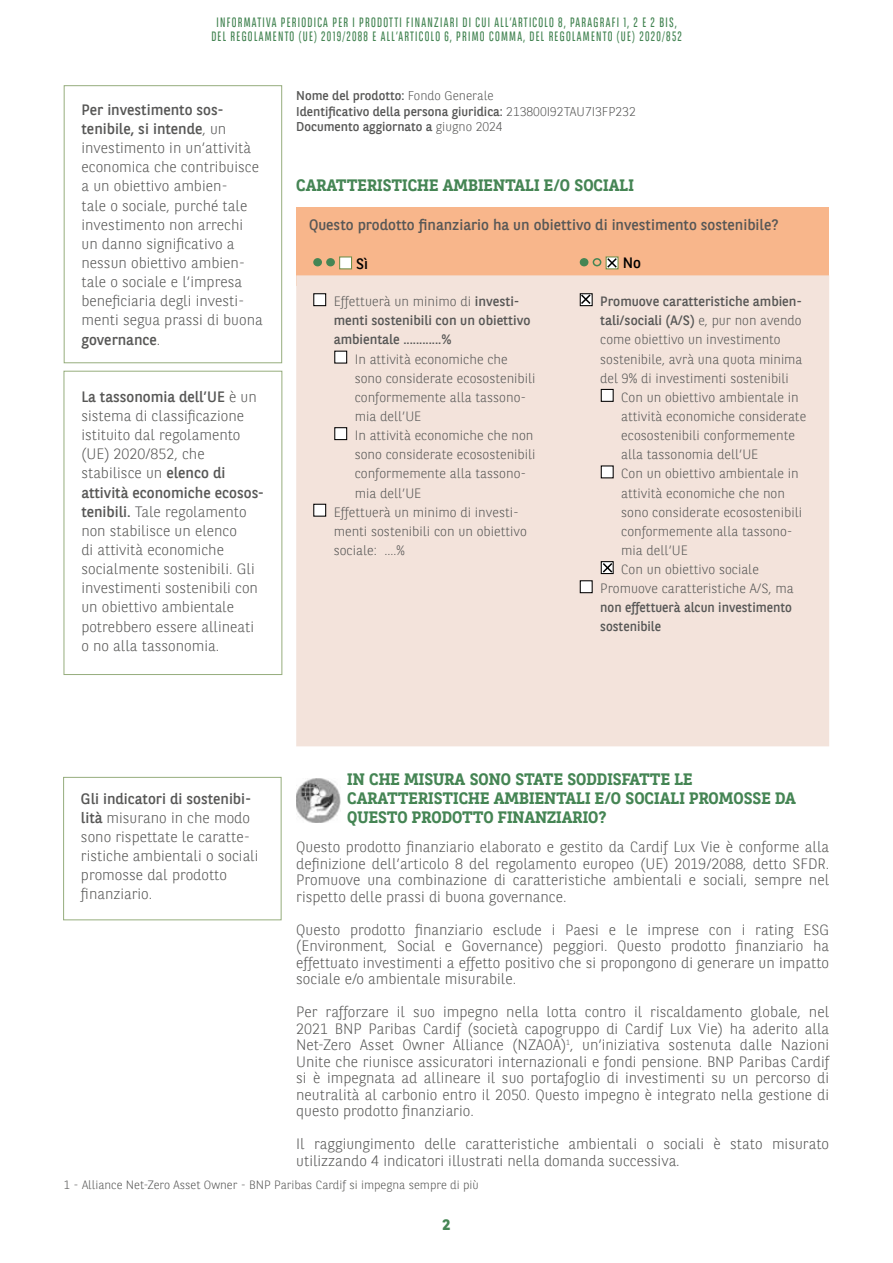
<style>
.page{position:relative;width:893px;height:1263px;background:#fff}
.page>*{position:absolute;margin:0;border:0;box-sizing:border-box;transform-origin:0 0}
.t1{font:700 16.5px/19.2px "BNPP Slab Serif";color:#458554}
.t2{font:300 15px/19.2px "BNPP Sans";color:#575756}
.t3{font:15px "BNPP Sans";color:#575756}
.t4{font:15px "BNPP Sans";color:#000}
.t5{font:700 15px "BNPP Sans";color:#458554}
.t6{font:300 13.5px "BNPP Sans";color:#575756}
.t7{font:13.5px/13.5px "BNPP Sans Condensed";letter-spacing:.1em;color:#458554;text-align:center;scale:.95 1}
.t8{font:13.5px/19.2px "BNPP Sans";color:#575756}
.t9{font:13.5px/19.2px "BNPP Sans";color:#575756;scale:.96 1}
.t10{font:12.75px/15.3px "BNPP Sans";color:#575756}
.t11{font:300 12px "BNPP Sans";color:#575756}
.s1{font-weight:400}
.s2{font-weight:300}
</style>
<div class="page">
<div style="left:296px;top:207px;width:533px;height:79px;background:#f8b68b"></div>
<div style="left:296px;top:275px;width:533px;height:471px;background:#f3e3db"></div>
<div style="left:314px;top:259px;width:7px;height:7px;background:#458554;border-radius:50%"></div>
<div style="left:313px;top:258px;width:9px;height:8px;border:2px solid #458554;border-radius:50%"></div>
<div style="left:327px;top:259px;width:7px;height:7px;background:#458554;border-radius:50%"></div>
<div style="left:326px;top:258px;width:9px;height:8px;border:2px solid #458554;border-radius:50%"></div>
<div style="left:339px;top:256px;width:13px;height:13px;background:#fff;border:1px solid #6d8d47"></div>
<div style="left:580px;top:259px;width:8px;height:7px;background:#458554;border-radius:50%"></div>
<div style="left:580px;top:258px;width:8px;height:8px;border:2px solid #458554;border-radius:50%"></div>
<div style="left:593px;top:258px;width:8px;height:8px;border:2px solid #458554;border-radius:50%"></div>
<div style="left:606px;top:256px;width:12px;height:13px;background:#ab9f66"></div>
<div style="left:313px;top:293px;width:13px;height:13px;background:#fff;border:1px solid #000"></div>
<div style="left:334px;top:351px;width:13px;height:13px;background:#fff;border:1px solid #000"></div>
<div style="left:334px;top:427px;width:13px;height:13px;background:#fff;border:1px solid #000"></div>
<div style="left:313px;top:504px;width:13px;height:13px;background:#fff;border:1px solid #000"></div>
<svg style="left:592px;top:293px;width:1px;height:13px"></svg>
<div style="left:601px;top:389px;width:13px;height:13px;background:#fff;border:1px solid #000"></div>
<div style="left:601px;top:465px;width:13px;height:13px;background:#fff;border:1px solid #000"></div>
<div style="left:580px;top:580px;width:13px;height:13px;background:#fff;border:1px solid #000"></div>
<svg style="left:606px;top:257px;width:12px;height:12px"></svg>
<svg style="left:579px;top:293px;width:13px;height:13px"></svg>
<div style="left:64px;top:85px;width:218px;height:278px;border:1px solid #96ad7d"></div>
<div style="left:64px;top:371px;width:218px;height:304px;border:1px solid #96ad7d"></div>
<img style="left:296px;top:778px;width:44px;height:44px">
<svg style="left:601px;top:561px;width:13px;height:13px"></svg>
<div style="left:63px;top:777px;width:218px;height:143px;border:1px solid #96ad7d"></div>
<p class="t7" style="left:211px;top:16px;width:497px">INFORMATIVA PERIODICA PER I PRODOTTI FINANZIARI DI CUI ALL’ARTICOLO 8, PARAGRAFI 1, 2 E 2 BIS,<br>DEL REGOLAMENTO (UE) 2019/2088 E ALL’ARTICOLO 6, PRIMO COMMA, DEL REGOLAMENTO (UE) 2020/852</p>
<p class="t2" style="left:82px;top:99px;width:183px"><span class="s1">Per investimento sos&shy;tenibile, si intende</span>, un investimento in un’attività economica che contribuisce a un obiettivo ambien-<br>tale o sociale, purché tale investimento non arrechi un danno significativo a nessun obiettivo ambien&shy;tale o sociale e l’impresa beneficiaria degli investi&shy;menti segua prassi di buona <span class="s1">governance</span>.</p>
<p class="t2" style="left:81px;top:386px;width:184px"><span class="s1">La tassonomia dell’UE</span> è un sistema di classificazione istituito dal regolamento (UE) 2020/852, che stabilisce un <span class="s1">elenco di attività economiche ecosos&shy;tenibili.</span> Tale regolamento non stabilisce un elenco<br>di attività economiche socialmente sostenibili. Gli investimenti sostenibili con un obiettivo ambientale potrebbero essere allineati o no alla tassonomia.</p>
<p class="t10" style="left:296px;top:88px;width:341px">Nome del prodotto: <span class="s2">Fondo Generale<br></span>Identificativo della persona giuridica: <span class="s2">213800I92TAU7I3FP232<br></span>Documento aggiornato a <span class="s2">giugno 2024</span></p>
<p class="t1" style="left:296px;top:175px;width:339px">CARATTERISTICHE AMBIENTALI E/O SOCIALI</p>
<p class="t3" style="left:309px;top:214px;width:471px">Questo prodotto finanziario ha un obiettivo di investimento sostenibile?</p>
<p class="t4" style="left:356px;top:254px;width:14px">Sì</p>
<p class="t4" style="left:623px;top:252px;width:20px">No</p>
<p class="t8" style="left:334px;top:291px;width:198px"><span class="s2">Effettuerà un minimo di</span> investi&shy;menti sostenibili con un obiettivo ambientale ............%</p>
<p class="t6" style="left:355px;top:350px;width:154px">In attività economiche che</p>
<p class="t6" style="left:355px;top:369px;width:182px">sono considerate ecosostenibili</p>
<p class="t6" style="left:355px;top:388px;width:173px">conformemente alla tassono-</p>
<p class="t6" style="left:355px;top:407px;width:68px">mia dell’UE</p>
<p class="t6" style="left:355px;top:426px;width:180px">In attività economiche che non</p>
<p class="t6" style="left:355px;top:445px;width:182px">sono considerate ecosostenibili</p>
<p class="t6" style="left:355px;top:464px;width:173px">conformemente alla tassono-</p>
<p class="t6" style="left:355px;top:484px;width:68px">mia dell’UE</p>
<p class="t6" style="left:334px;top:503px;width:187px">Effettuerà un minimo di investi-</p>
<p class="t6" style="left:334px;top:522px;width:195px">menti sostenibili con un obiettivo</p>
<p class="t6" style="left:334px;top:541px;width:73px">sociale: ....%</p>
<p class="t8" style="left:600px;top:291px;width:203px">Promuove caratteristiche ambien-</p>
<p class="t8" style="left:600px;top:310px;width:203px">tali/sociali (A/S) <span class="s2">e, pur non avendo</span></p>
<p class="t6" style="left:600px;top:330px;width:182px">come obiettivo un investimento</p>
<p class="t6" style="left:600px;top:350px;width:204px">sostenibile, avrà una quota minima</p>
<p class="t6" style="left:600px;top:369px;width:190px">del 9% di investimenti sostenibili</p>
<p class="t6" style="left:621px;top:388px;width:179px">Con un obiettivo ambientale in</p>
<p class="t6" style="left:621px;top:407px;width:187px">attività economiche considerate</p>
<p class="t6" style="left:621px;top:426px;width:175px">ecosostenibili conformemente</p>
<p class="t6" style="left:621px;top:445px;width:139px">alla tassonomia dell’UE</p>
<p class="t6" style="left:621px;top:464px;width:179px">Con un obiettivo ambientale in</p>
<p class="t6" style="left:621px;top:484px;width:165px">attività economiche che non</p>
<p class="t6" style="left:621px;top:503px;width:182px">sono considerate ecosostenibili</p>
<p class="t6" style="left:621px;top:522px;width:173px">conformemente alla tassono-</p>
<p class="t6" style="left:621px;top:541px;width:68px">mia dell’UE</p>
<p class="t6" style="left:621px;top:560px;width:139px">Con un obiettivo sociale</p>
<p class="t6" style="left:600px;top:579px;width:195px">Promuove caratteristiche A/S, ma</p>
<p class="t9" style="left:600px;top:597px;width:201px">non effettuerà alcun investimento sostenibile</p>
<p class="t2" style="left:81px;top:788px;width:179px"><span class="s1">Gli indicatori di sostenibi&shy;lità</span> misurano in che modo sono rispettate le caratte&shy;ristiche ambientali o sociali promosse dal prodotto finanziario.</p>
<p class="t1" style="left:347px;top:768px;width:450px">IN CHE MISURA SONO STATE SODDISFATTE LE<br>CARATTERISTICHE AMBIENTALI E/O SOCIALI PROMOSSE DA<br>QUESTO PRODOTTO FINANZIARIO?</p>
<p class="t2" style="left:296px;top:838px;width:534px;line-height:16.5px;text-align:justify">Questo prodotto finanziario elaborato e gestito da Cardif Lux Vie è conforme alla definizione dell’articolo 8 del regolamento europeo (UE) 2019/2088, detto SFDR.<br>Promuove una combinazione di caratteristiche ambientali e sociali, sempre nel rispetto delle prassi di buona governance.</p>
<p class="t2" style="left:296px;top:920px;width:534px;line-height:16.5px;text-align:justify">Questo prodotto finanziario esclude i Paesi e le imprese con i rating ESG (Environment, Social e Governance) peggiori. Questo prodotto finanziario ha effettuato investimenti a effetto positivo che si propongono di generare un impatto sociale e/o ambientale misurabile.</p>
<p class="t2" style="left:296px;top:1003px;width:534px;line-height:16.5px;text-align:justify">Per rafforzare il suo impegno nella lotta contro il riscaldamento globale, nel 2021 BNP Paribas Cardif (società capogruppo di Cardif Lux Vie) ha aderito alla Net-Zero Asset Owner Alliance (NZAOA)<sup>1</sup>, un’iniziativa sostenuta dalle Nazioni Unite che riunisce assicuratori internazionali e fondi pensione. BNP Paribas Cardif si è impegnata ad allineare il suo portafoglio di investimenti su un percorso di neutralità al carbonio entro il 2050. Questo impegno è integrato nella gestione di questo prodotto finanziario.</p>
<p class="t2" style="left:296px;top:1135px;width:534px;line-height:16.5px">Il raggiungimento delle caratteristiche ambientali o sociali è stato misurato utilizzando 4 indicatori illustrati nella domanda successiva.</p>
<p class="t11" style="left:64px;top:1176px;width:416px">1 - Alliance Net-Zero Asset Owner - BNP Paribas Cardif si impegna sempre di più</p>
<p class="t5" style="left:442px;top:1215px;width:9px">2</p>
</div>
